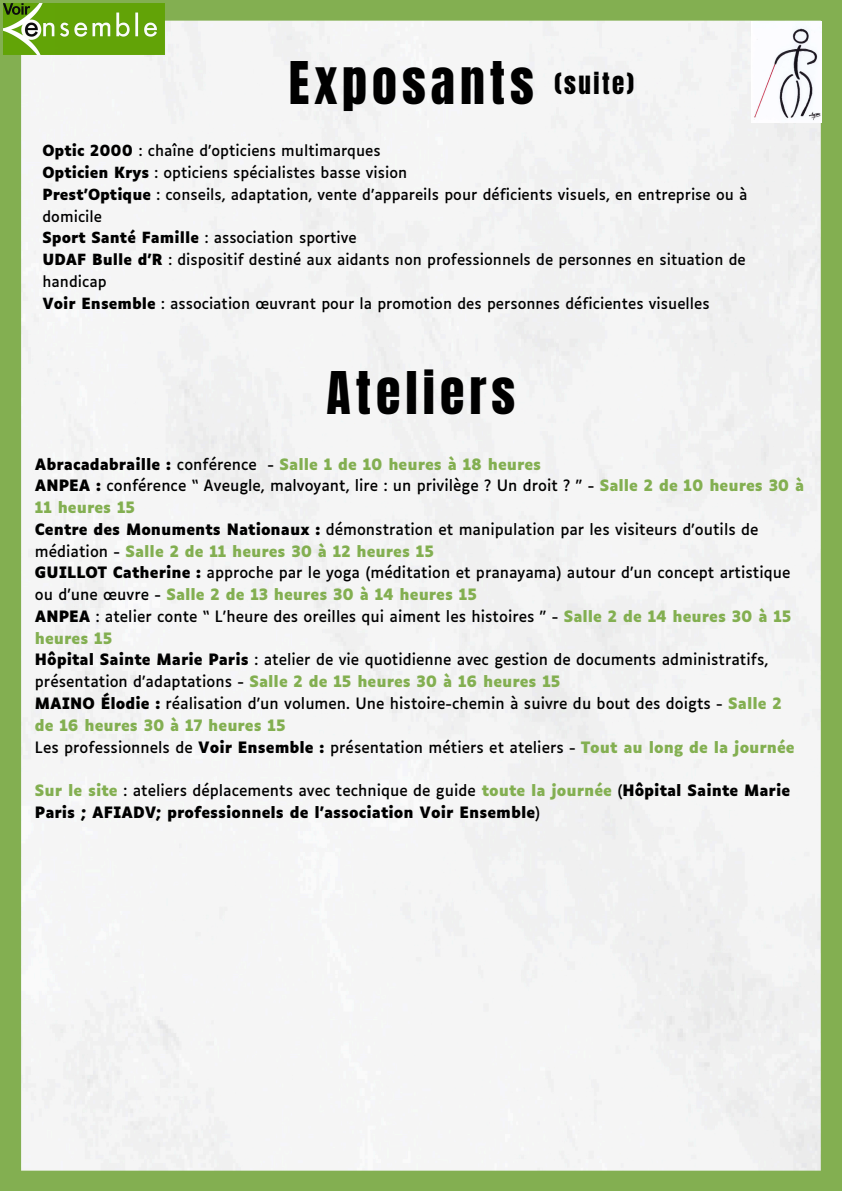
<style>
.page{position:relative;width:842px;height:1191px;background:#fff}
.page>*{position:absolute;margin:0;border:0;box-sizing:border-box;transform-origin:0 0}
.t1{font:50px "Anton";letter-spacing:.1em;color:#000}
.t2{font:25px "Anton";letter-spacing:.1em;color:#000}
.t3{font:15px/21.8px "Luciole";color:#000}
.t4{font:700 15px/21.8px "Luciole";color:#000}
.t5{font:700 15px "Luciole";color:#83af51}
.t6{font:14.7px/21.8px "Luciole";color:#000}
.s1{font-weight:700}
.s2{color:#000}
.s3{font-weight:400;color:#000}
.s4{font-weight:700;color:#83af51}
.s5{color:#83af51}
.s6{font-weight:400}
</style>
<div class="page">
<div style="left:21px;top:21px;width:800px;height:1149px;background:#f5f5f5"></div>
<div style="left:0;top:0;width:842px;height:21px;background:#83af51"></div>
<div style="left:0;top:1170px;width:842px;height:20px;background:#83af51"></div>
<div style="left:0;top:10px;width:21px;height:1176px;background:#83af51"></div>
<div style="left:821px;top:7px;width:21px;height:1176px;background:#83af51"></div>
<img style="left:4px;top:3px;width:161px;height:51px">
<img style="left:751px;top:22px;width:70px;height:100px">
<p class="t1" style="left:289px;top:47px;width:247px">Exposants</p>
<p class="t2" style="left:554px;top:65px;width:81px">(suite)</p>
<p class="t6" style="left:42px;top:141px;width:340px"><span class="s1">Optic 2000</span> : chaîne d’opticiens multimarques</p>
<h1 class="t6" style="left:42px;top:163px;width:366px"><span class="s1">Opticien Krys</span> : opticiens spécialistes basse vision</h1>
<p class="t6" style="left:42px;top:185px;width:706px"><span class="s1">Prest'Optique</span> : conseils, adaptation, vente d’appareils pour déficients visuels, en entreprise ou à domicile</p>
<p class="t6" style="left:42px;top:228px;width:316px"><span class="s1">Sport Santé Famille</span> : association sportive</p>
<p class="t6" style="left:42px;top:250px;width:705px"><span class="s1">UDAF Bulle d’R</span> : dispositif destiné aux aidants non professionnels de personnes en situation de handicap</p>
<p class="t6" style="left:42px;top:293px;width:669px"><span class="s1">Voir Ensemble</span> : association œuvrant pour la promotion des personnes déficientes visuelles</p>
<p class="t1" style="left:327px;top:357px;width:190px">Ateliers</p>
<p class="t5" style="left:35px;top:457px;width:508px"><span class="s2">Abracadabraille :</span> <span class="s3">conférence -</span> Salle 1 de 10 heures à 18 heures</p>
<p class="t3" style="left:35px;top:476px;width:771px"><span class="s1">ANPEA :</span> conférence “ Aveugle, malvoyant, lire : un privilège ? Un droit ? ” - <span class="s4">Salle 2 de 10 heures 30 à<br>11 heures 15</span></p>
<p class="t3" style="left:35px;top:519px;width:725px"><span class="s1">Centre des Monuments Nationaux :</span> démonstration et manipulation par les visiteurs d'outils de médiation - <span class="s4">Salle 2 de 11 heures 30 à 12 heures 15</span></p>
<p class="t3" style="left:35px;top:563px;width:757px"><span class="s1">GUILLOT Catherine :</span> approche par le yoga (méditation et pranayama) autour d’un concept artistique ou d’une œuvre - <span class="s4">Salle 2 de 13 heures 30 à 14 heures 15</span></p>
<p class="t3" style="left:35px;top:606px;width:758px"><span class="s1">ANPEA</span> : atelier conte “ L’heure des oreilles qui aiment les histoires ” - <span class="s4">Salle 2 de 14 heures 30 à 15 heures 15</span></p>
<h1 class="t3" style="left:35px;top:650px;width:735px"><span class="s1">Hôpital Sainte Marie Paris</span> : atelier de vie quotidienne avec gestion de documents administratifs, présentation d’adaptations - <span class="s4">Salle 2 de 15 heures 30 à 16 heures 15</span></h1>
<h2 class="t3" style="left:35px;top:693px;width:748px"><span class="s1">MAINO Élodie :</span> réalisation d’un volumen. Une histoire-chemin à suivre du bout des doigts - <span class="s4">Salle 2</span></h2>
<p class="t5" style="left:35px;top:718px;width:252px">de 16 heures 30 à 17 heures 15</p>
<p class="t3" style="left:35px;top:737px;width:761px">Les professionnels de <span class="s1">Voir Ensemble :</span> présentation métiers et ateliers - <span class="s4">Tout au long de la journée</span></p>
<p class="t4" style="left:35px;top:780px;width:757px"><span class="s5">Sur le site</span> <span class="s6">: ateliers déplacements avec technique de guide</span> <span class="s5">toute la journée</span> <span class="s6">(</span>Hôpital Sainte Marie<br>Paris ; AFIADV; professionnels de l’association Voir Ensemble<span class="s6">)</span></p>
</div>
